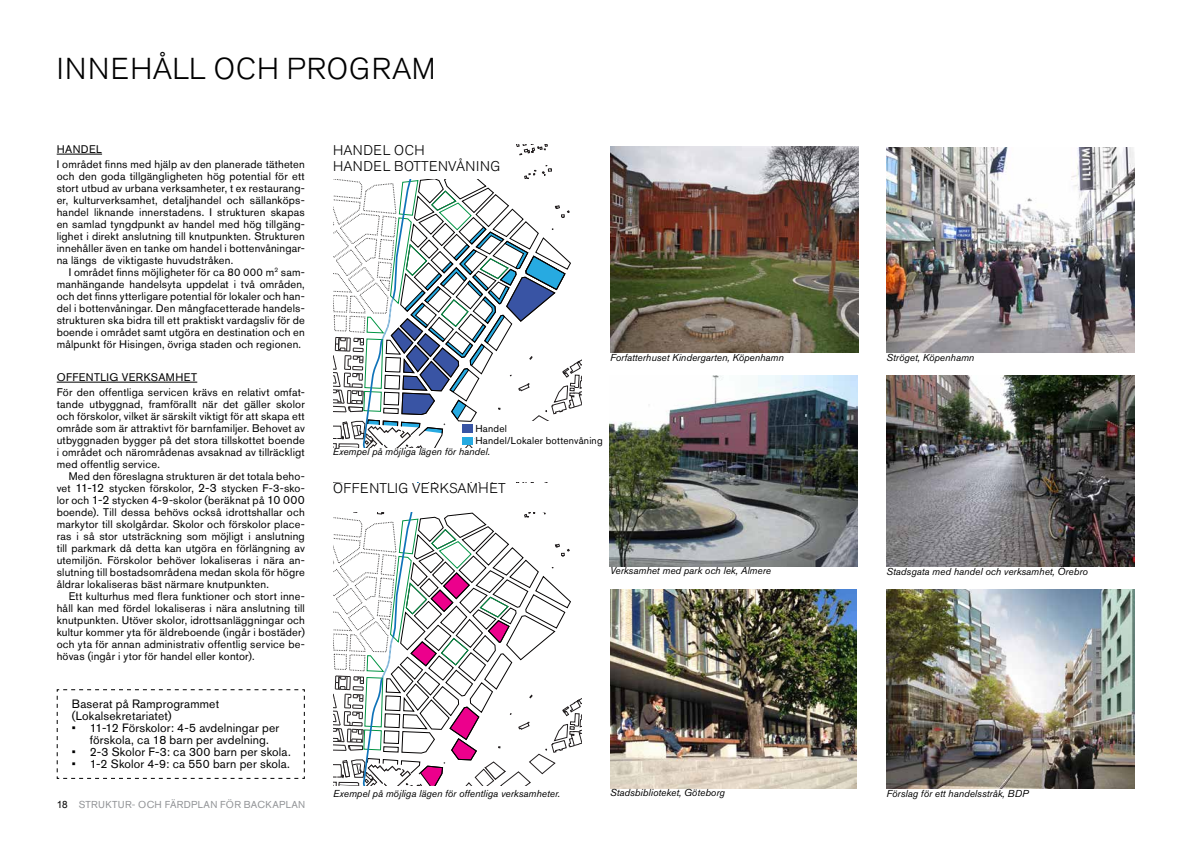
<style>
.page{position:relative;width:1191px;height:842px;background:#fff}
.page>*{position:absolute;margin:0;border:0;box-sizing:border-box;transform-origin:0 0}
.t1{font:300 30px "Akzidenz Grotesk Std";letter-spacing:.03em;color:#000}
.t2{font:300 14px/16.8px "Akzidenz Grotesk Std";letter-spacing:.03em;color:#000}
.t3{font:12px/12px "Akzidenz Grotesk Std";letter-spacing:.01em;color:#000}
.t4{font:11px/12px "Akzidenz Grotesk Std";letter-spacing:.04em;color:#000;text-align:justify}
.t5{font:italic 10px "Akzidenz Grotesk Std";color:#000}
.t6{font:10px "Akzidenz Grotesk Std";letter-spacing:.03em;color:#939598}
.t7{font:10px/12px "Akzidenz Grotesk Std";color:#000}
.s1{font-size:12px}
.s2{font-family:"Arial";color:#000}
</style>
<div class="page">
<svg style="left:333px;top:144px;width:248px;height:304px"></svg>
<div style="left:333px;top:144px;width:181px;height:34px;background:#fff"></div>
<svg style="left:333px;top:482px;width:248px;height:304px"></svg>
<div style="left:333px;top:483px;width:248px;height:28px;background:#fff"></div>
<div style="left:461px;top:424px;width:11px;height:8px;background:#3854a4"></div>
<div style="left:461px;top:438px;width:11px;height:7px;background:#25aae1"></div>
<div style="left:475px;top:421px;width:134px;height:26px;background:#fff"></div>
<hr style="left:57px;top:154px;width:45px;height:1px;background:#000">
<hr style="left:57px;top:382px;width:140px;height:1px;background:#000">
<img style="left:886px;top:589px;width:248px;height:200px">
<img style="left:886px;top:147px;width:248px;height:206px">
<img style="left:886px;top:376px;width:248px;height:191px">
<img style="left:610px;top:147px;width:248px;height:206px">
<img style="left:609px;top:376px;width:248px;height:191px">
<img style="left:610px;top:589px;width:246px;height:199px">
<svg style="left:56px;top:689px;width:249px;height:90px"></svg>
<h1 class="t1" style="left:57px;top:52px;width:375px">INNEHÅLL OCH PROG RAM</h1>
<p class="t4" style="left:57px;top:142px;width:250px;line-height:15px">handel<br>I området finns med hjälp av den planerade tätheten</p>
<p class="t4" style="left:57px;top:170px;width:250px">och den goda tillgängligheten hög potential för ett stort utbud av urbana verksamheter, t ex restaurang&shy;er, kulturverksamhet, detaljhandel och sällanköps&shy;handel liknande innerstadens. I strukturen skapas en samlad tyngdpunkt av handel med hög tillgäng&shy;lighet i direkt anslutning till knutpunkten. Strukturen innehåller även en tanke om handel i bottenvåningar&shy;na längs de viktigaste huvudstråken.</p>
<p class="t4" style="left:57px;top:266px;width:250px;text-indent:12px">I området finns möjligheter för ca 80 000 m<sup>2</sup> sam&shy;manhängande handelsyta uppdelat i två områden, och det finns ytterligare potential för lokaler och han&shy;del i bottenvåningar. Den mångfacetterade handels&shy;strukturen ska bidra till ett praktiskt vardagsliv för de boende i området samt utgöra en destination och en målpunkt för H isingen, övriga staden och regionen.</p>
<p class="t4" style="left:57px;top:370px;width:250px;line-height:15px">offentlig verksamhet<br>För den offentliga servicen krävs en relativt omfat-</p>
<p class="t4" style="left:57px;top:398px;width:250px">tande utbyggnad, framförallt när det gäller skolor och förskolor, vilket är särskilt viktigt för att skapa ett område som är attraktivt för barnfamiljer. Behovet av utbyggnaden bygger på det stora tillskottet boende i området och närområdenas avsaknad av tillräckligt med offentlig service.</p>
<p class="t4" style="left:57px;top:470px;width:250px;text-indent:12px">Med den föreslagna strukturen är det totala beho&shy;vet <span class="s1">11-12</span> stycken förskolor, <span class="s1">2-3</span> stycken F-3-sko&shy;lor och <span class="s1">1-2</span> stycken 4-9-skolor (beräknat på <span class="s1">10 000 </span>boende). Till dessa behövs också idrottshallar och markytor till skolgårdar. Skolor och förskolor place&shy;ras i så stor utsträckning som möjligt i anslutning till parkmark då detta kan utgöra en förlängning av utemiljön. Förskolor behöver lokaliseras i nära an&shy;slutning till bostadsområdena medan skola för högre åldrar lokaliseras bäst närmare knutpunkten.</p>
<p class="t4" style="left:57px;top:590px;width:250px;text-indent:12px">Ett kulturhus med flera funktioner och stort inne&shy;håll kan med fördel lokaliseras i nära anslutning till knutpunkten. Utöver skolor, idrottsanläggningar och kultur kommer yta för äldreboende (ingår i bostäder) och yta för annan administrativ offentlig service be&shy;hövas (ingår i ytor för handel eller kontor).</p>
<p class="t3" style="left:72px;top:698px;width:149px">Baserat på Ramprogrammet (Lokalsekretariatet)</p>
<p class="t3" style="left:90px;top:722px;width:191px;text-indent:-18px">• 11-12 Förskolor: 4-5 avdelningar per förskola, ca 18 barn per avdelning.</p>
<p class="t3" style="left:72px;top:746px;width:220px">• 2-3 Skolor F-3: ca 300 barn per skola.</p>
<p class="t3" style="left:72px;top:758px;width:220px">• 1-2 Skolor 4-9: ca 550 barn per skola.</p>
<p class="t6" style="left:57px;top:798px;width:250px"><span class="s2">18</span> struktur- och färdplan för backaplan</p>
<p class="t2" style="left:333px;top:142px;width:166px">HANDEL OCH<br>HANDEL BOTTENVÅNING</p>
<p class="t5" style="left:610px;top:351px;width:175px">Forfatterhuset Kindergarten, Köpenhamn</p>
<p class="t7" style="left:475px;top:422px;width:129px">Handel<br>H andel/Lokaler bottenvåning</p>
<p class="t5" style="left:333px;top:445px;width:159px">Exempel på möjliga lägen för handel.</p>
<p class="t2" style="left:333px;top:480px;width:174px">OFFENTLIG VERKSAM HET</p>
<p class="t5" style="left:886px;top:351px;width:89px">Ströget, Köpenhamn</p>
<p class="t5" style="left:610px;top:565px;width:162px">Verksamhet med park och lek, Almere</p>
<p class="t5" style="left:886px;top:565px;width:203px">Stadsgata med handel och verksamhet, Örebro</p>
<p class="t5" style="left:333px;top:787px;width:228px">Exempel på möjliga lägen för offentliga verksamheter.</p>
<p class="t5" style="left:610px;top:787px;width:116px">Stadsbiblioteket, Göteborg</p>
<p class="t5" style="left:886px;top:787px;width:143px">Förslag för ett handelsstråk, BDP</p>
</div>
